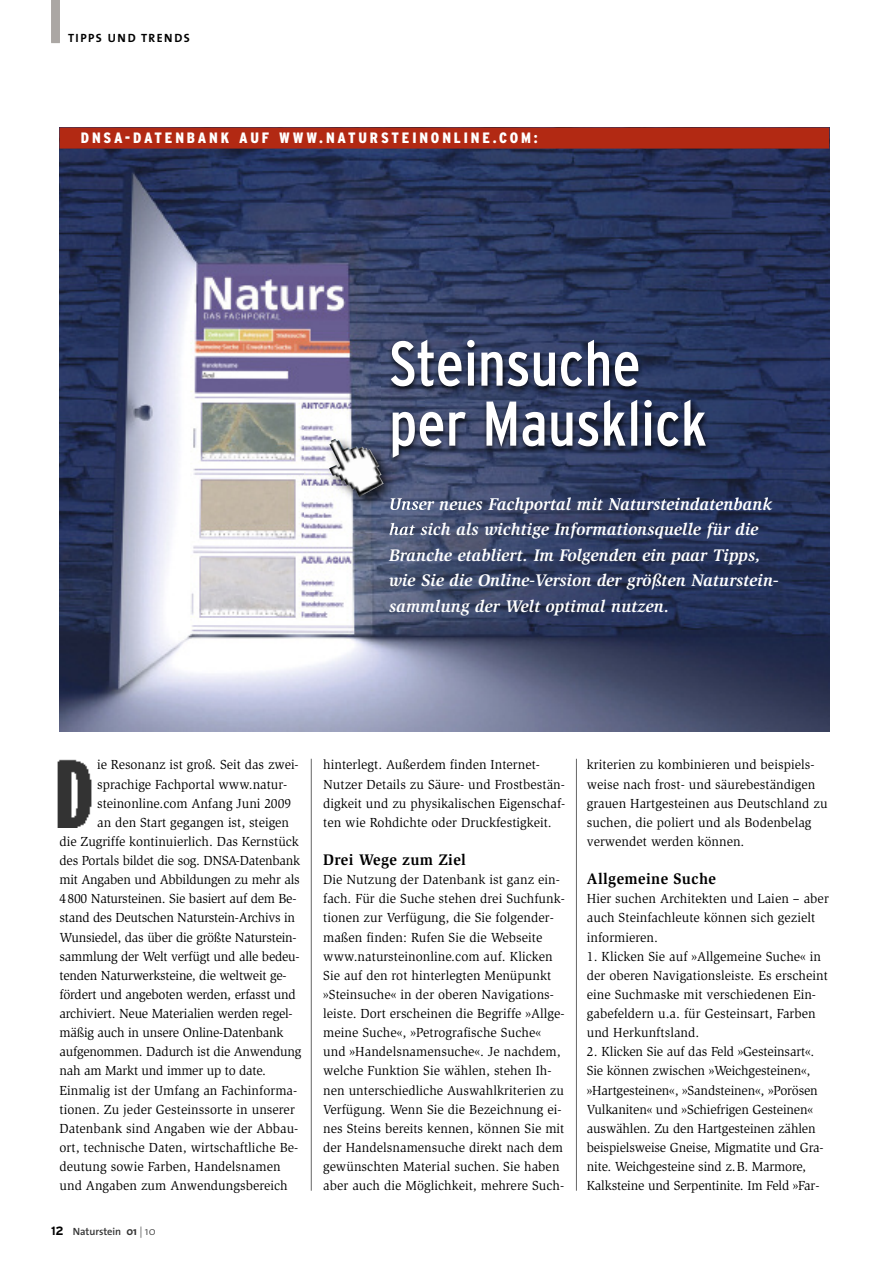
<style>
.page{position:relative;width:893px;height:1263px;background:#fff}
.page>*{position:absolute;margin:0;border:0;box-sizing:border-box;transform-origin:0 0}
.t1{font:condensed 63px/60px "Interstate";color:#fff}
.t2{font:italic 700 17.25px/25.5px "Slimbach Std";letter-spacing:.005em;color:#fff}
.t3{font:700 15.75px "Slimbach Std";letter-spacing:.025em;color:#000;scale:.95 1}
.t4{font:900 condensed 15px "Interstate";letter-spacing:.19em;color:#fff}
.t5{font:13.5px/19.2px "Slimbach Std";letter-spacing:.005em;color:#000}
.t6{font:13.5px "Slimbach Std";letter-spacing:-.015em;color:#000}
.t7{font:700 12px "The Sans";letter-spacing:.12em;color:#000}
.t8{font:600 10.5px "The Sans";letter-spacing:-.005em;color:#333}
.s1{font-family:"Interstate";font-weight:700;font-size:12px;color:#000}
.s2{font-weight:700;font-size:11.25px}
.s3{font-weight:300;font-size:11.25px}
</style>
<div class="page">
<img style="left:60px;top:149px;width:769px;height:582px">
<div style="left:51px;top:0;width:9px;height:43px;background:#aba7a4"></div>
<hr style="left:311px;top:759px;width:1px;height:432px;background:#666">
<div style="left:60px;top:128px;width:769px;height:21px;background:#b22913"></div>
<img style="left:425px;top:326px;width:405px;height:176px">
<img style="left:381px;top:326px;width:44px;height:98px">
<img style="left:425px;top:498px;width:42px;height:4px">
<hr style="left:576px;top:759px;width:1px;height:432px;background:#666">
<img style="left:57px;top:759px;width:35px;height:69px">
<img style="left:305px;top:424px;width:120px;height:108px">
<img style="left:390px;top:498px;width:35px;height:12px">
<img style="left:390px;top:523px;width:35px;height:9px">
<img style="left:393px;top:424px;width:32px;height:34px">
<img style="left:329px;top:439px;width:55px;height:58px">
<p class="t7" style="left:68px;top:33px;width:123px">TIPPS UND TRENDS</p>
<p class="t4" style="left:81px;top:129px;width:459px">DNSA-DATENBANK AUF WWW.NATURSTEINONLINE.COM:</p>
<h1 class="t1" style="left:389px;top:333px;width:320px">Steinsuche per Mausklick</h1>
<p class="t2" style="left:389px;top:492px;width:391px">Unser neues Fachportal mit Natursteindatenbank hat sich als wichtige Informationsquelle für die Branche etabliert. Im Folgenden ein paar Tipps, wie Sie die Online-Version der größten Naturstein&shy;sammlung der Welt optimal nutzen.</p>
<p class="t5" style="left:97px;top:756px;width:203px">ie Resonanz ist groß. Seit das zwei-</p>
<p class="t5" style="left:97px;top:775px;width:192px">sprachige Fachportal www.natur-</p>
<p class="t5" style="left:97px;top:794px;width:196px">steinonline.com Anfang Juni 2009</p>
<p class="t5" style="left:97px;top:814px;width:193px">an den Start gegangen ist, steigen</p>
<p class="t5" style="left:60px;top:833px;width:241px">die Zugriffe kontinuierlich. Das Kernstück</p>
<p class="t6" style="left:60px;top:855px;width:242px">des Portals bildet die sog. DNSA-Datenbank</p>
<p class="t6" style="left:60px;top:874px;width:242px">mit Angaben und Abbildungen zu mehr als</p>
<p class="t6" style="left:60px;top:893px;width:238px">4800 Natursteinen. Sie basiert auf dem Be-</p>
<p class="t6" style="left:60px;top:913px;width:237px">stand des Deutschen Naturstein-Archivs in</p>
<p class="t6" style="left:60px;top:932px;width:239px">Wunsiedel, das über die größte Naturstein-</p>
<p class="t6" style="left:60px;top:951px;width:242px">sammlung der Welt verfügt und alle bedeu-</p>
<p class="t6" style="left:60px;top:970px;width:229px">tenden Naturwerksteine, die weltweit ge-</p>
<p class="t6" style="left:60px;top:989px;width:238px">fördert und angeboten werden, erfasst und</p>
<p class="t6" style="left:60px;top:1008px;width:235px">archiviert. Neue Materialien werden regel-</p>
<p class="t6" style="left:60px;top:1027px;width:226px">mäßig auch in unsere Online-Datenbank</p>
<p class="t6" style="left:60px;top:1046px;width:243px">aufgenommen. Dadurch ist die Anwendung</p>
<p class="t6" style="left:60px;top:1066px;width:208px">nah am Markt und immer up to date.</p>
<p class="t5" style="left:60px;top:1081px;width:239px">Einmalig ist der Umfang an Fachinforma-</p>
<p class="t5" style="left:60px;top:1100px;width:237px">tionen. Zu jeder Gesteinssorte in unserer</p>
<p class="t5" style="left:60px;top:1120px;width:240px">Datenbank sind Angaben wie der Abbau-</p>
<p class="t5" style="left:60px;top:1139px;width:240px">ort, technische Daten, wirtschaftliche Be-</p>
<p class="t5" style="left:60px;top:1158px;width:223px">deutung sowie Farben, Handelsnamen</p>
<p class="t5" style="left:60px;top:1177px;width:230px">und Angaben zum Anwendungsbereich</p>
<p class="t8" style="left:51px;top:1227px;width:106px"><span class="s1">12</span> Naturstein <span class="s2">01</span> <span class="s3">| 10</span></p>
<p class="t5" style="left:323px;top:756px;width:244px">hinterlegt. Außerdem finden Internet-Nutzer Details zu Säure- und Frostbestän&shy;digkeit und zu physikalischen Eigenschaf&shy;ten wie Rohdichte oder Druckfestigkeit.</p>
<p class="t3" style="left:323px;top:854px;width:152px">Drei Wege zum Ziel</p>
<p class="t5" style="left:323px;top:871px;width:243px">Die Nutzung der Datenbank ist ganz ein&shy;fach. Für die Suche stehen drei Suchfunk&shy;tionen zur Verfügung, die Sie folgender&shy;maßen finden: Rufen Sie die Webseite www.natursteinonline.com auf. Klicken Sie auf den rot hinterlegten Menüpunkt »Steinsuche« in der oberen Navigations&shy;leiste. Dort erscheinen die Begriffe »Allge&shy;meine Suche«, »Petrografische Suche« und »Handelsnamensuche«. Je nachdem, welche Funktion Sie wählen, stehen Ih&shy;nen unterschiedliche Auswahlkriterien zu Verfügung. Wenn Sie die Bezeichnung ei&shy;nes Steins bereits kennen, können Sie mit der Handelsnamensuche direkt nach dem gewünschten Material suchen. Sie haben aber auch die Möglichkeit, mehrere Such-</p>
<p class="t5" style="left:587px;top:756px;width:242px">kriterien zu kombinieren und beispiels&shy;weise nach frost- und säurebeständigen grauen Hartgesteinen aus Deutschland zu suchen, die poliert und als Bodenbelag verwendet werden können.</p>
<p class="t3" style="left:587px;top:873px;width:138px">Allgemeine Suche</p>
<p class="t5" style="left:587px;top:890px;width:244px">Hier suchen Architekten und Laien – aber auch Steinfachleute können sich gezielt informieren.</p>
<p class="t5" style="left:587px;top:947px;width:242px">1. Klicken Sie auf »Allgemeine Suche« in der oberen Navigationsleiste. Es erscheint eine Suchmaske mit verschiedenen Ein&shy;gabefeldern u.a. für Gesteinsart, Farben und Herkunftsland.</p>
<p class="t5" style="left:587px;top:1043px;width:238px">2. Klicken Sie auf das Feld »Gesteinsart«.<br>Sie können zwischen »Weichgesteinen«, »Hartgesteinen«, »Sandsteinen«, »Porösen Vulkaniten« und »Schiefrigen Gesteinen« auswählen. Zu den Hartgesteinen zählen beispielsweise Gneise, Migmatite und Gra&shy;nite. Weichgesteine sind z.B. Marmore, Kalksteine und Serpentinite. Im Feld »Far-</p>
</div>
